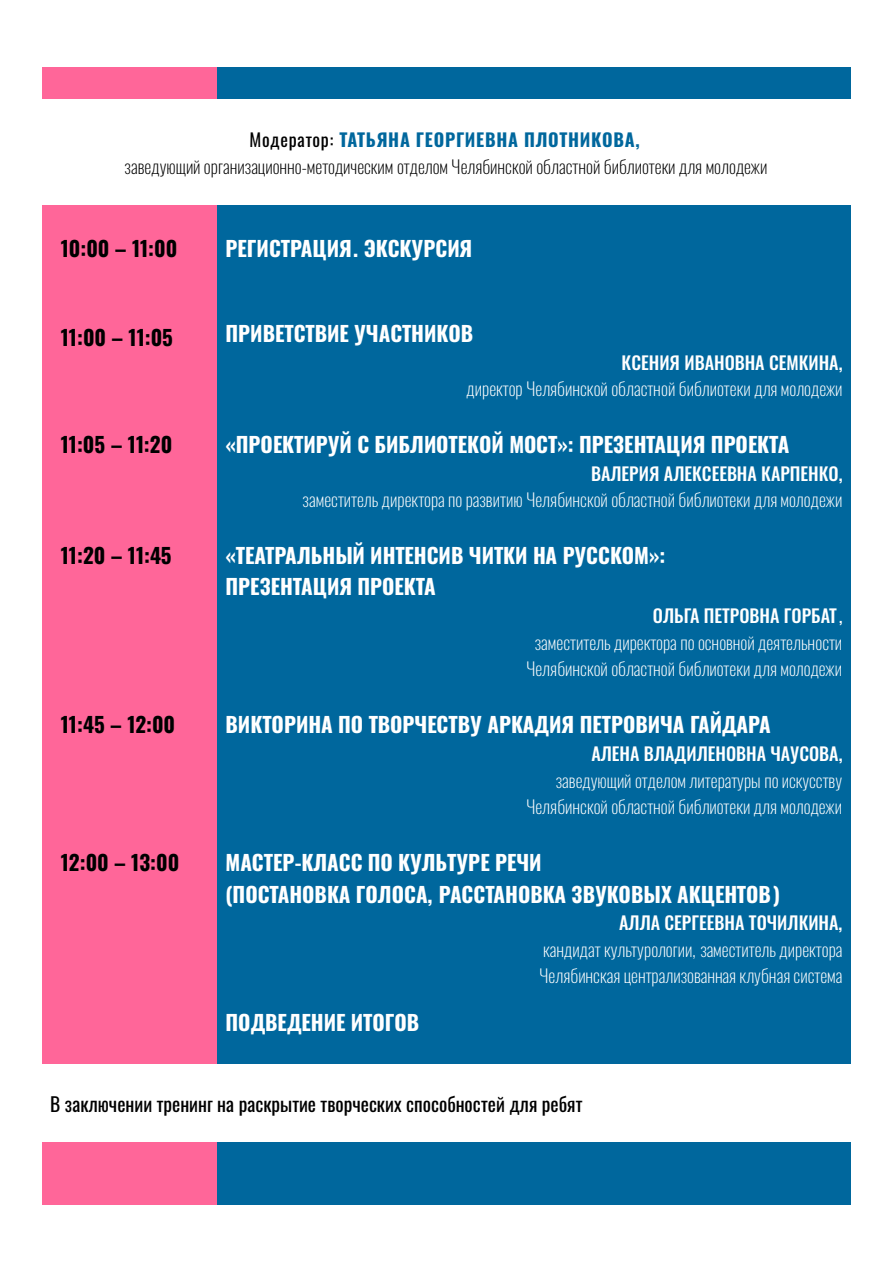
<style>
.page{position:relative;width:893px;height:1262px;background:#fff}
.page>*{position:absolute;margin:0;border:0;box-sizing:border-box;transform-origin:0 0}
.t1{font:700 21px/30.9px "Oswald";color:#fff}
.t2{font:700 21px "Oswald";color:#000}
.t3{font:19.5px "Oswald";color:#000}
.t4{font:200 18px/26.7px "Oswald";color:#fff;text-align:right}
.t5{font:200 18px/26.7px "Oswald";color:#000;text-align:center}
.t6{font:500 18px "Oswald";color:#fff}
.s1{font-weight:400}
.s2{font-weight:700;color:#00679d}
.s3{font-weight:500}
</style>
<div class="page">
<div style="left:42px;top:68px;width:175px;height:31px;background:#f69"></div>
<div style="left:217px;top:68px;width:633px;height:31px;background:#00679d"></div>
<div style="left:42px;top:206px;width:175px;height:84px;background:#f69"></div>
<div style="left:217px;top:206px;width:633px;height:84px;background:#00679d"></div>
<div style="left:42px;top:290px;width:175px;height:138px;background:#f69"></div>
<div style="left:217px;top:290px;width:633px;height:138px;background:#00679d"></div>
<div style="left:42px;top:428px;width:175px;height:111px;background:#f69"></div>
<div style="left:217px;top:428px;width:633px;height:111px;background:#00679d"></div>
<div style="left:42px;top:539px;width:175px;height:169px;background:#f69"></div>
<div style="left:217px;top:539px;width:633px;height:169px;background:#00679d"></div>
<div style="left:42px;top:708px;width:175px;height:138px;background:#f69"></div>
<div style="left:217px;top:708px;width:633px;height:138px;background:#00679d"></div>
<div style="left:42px;top:846px;width:175px;height:218px;background:#f69"></div>
<div style="left:217px;top:846px;width:633px;height:218px;background:#00679d"></div>
<div style="left:42px;top:1142px;width:175px;height:62px;background:#f69"></div>
<div style="left:217px;top:1142px;width:633px;height:62px;background:#00679d"></div>
<p class="t5" style="left:125px;top:126px;width:644px"><span class="s1">Модератор:</span> <span class="s2">ТАТЬЯНА ГЕОРГИЕВНА ПЛОТНИКОВА,<br></span>заведующий организационно-методическим отделом Челябинской областной библиотеки для молодежи</p>
<p class="t2" style="left:61px;top:232px;width:118px">10:00 – 11:00</p>
<p class="t1" style="left:225px;top:232px;width:248px">РЕГИСТРАЦИЯ. ЭКСКУРСИЯ</p>
<p class="t2" style="left:61px;top:321px;width:113px">11:00 – 11:05</p>
<p class="t1" style="left:225px;top:317px;width:249px">ПРИВЕТСТВИЕ УЧАСТНИКОВ</p>
<p class="t6" style="left:621px;top:348px;width:222px">КСЕНИЯ ИВАНОВНА СЕМКИНА,</p>
<p class="t4" style="left:466px;top:375px;width:377px">директор Челябинской областной библиотеки для молодежи</p>
<p class="t2" style="left:61px;top:428px;width:113px">11:05 – 11:20</p>
<p class="t1" style="left:225px;top:428px;width:565px">«ПРОЕКТИРУЙ С БИБЛИОТЕКОЙ МОСТ»: ПРЕЗЕНТАЦИЯ ПРОЕКТА</p>
<p class="t6" style="left:591px;top:459px;width:253px">ВАЛЕРИЯ АЛЕКСЕЕВНА КАРПЕНКО,</p>
<p class="t4" style="left:302px;top:486px;width:541px">заместитель директора по развитию Челябинской областной библиотеки для молодежи</p>
<p class="t2" style="left:61px;top:539px;width:112px">11:20 – 11:45</p>
<p class="t1" style="left:225px;top:539px;width:441px">«ТЕАТРАЛЬНЫЙ ИНТЕНСИВ ЧИТКИ НА РУССКОМ»:<br>ПРЕЗЕНТАЦИЯ ПРОЕКТА</p>
<p class="t4" style="left:526px;top:601px;width:318px"><span class="s3">ОЛЬГА ПЕТРОВНА ГОРБАТ</span> <span class="s1">,<br></span>заместитель директора по основной деятельности<br>Челябинской областной библиотеки для молодежи</p>
<p class="t2" style="left:61px;top:708px;width:116px">11:45 – 12:00</p>
<p class="t1" style="left:225px;top:708px;width:546px">ВИКТОРИНА ПО ТВОРЧЕСТВУ АРКАДИЯ ПЕТРОВИЧА ГАЙДАРА</p>
<p class="t6" style="left:591px;top:739px;width:253px">АЛЕНА ВЛАДИЛЕНОВНА ЧАУСОВА,</p>
<p class="t4" style="left:526px;top:766px;width:317px">заведующий отделом литературы по искусству<br>Челябинской областной библиотеки для молодежи</p>
<p class="t2" style="left:61px;top:846px;width:120px">12:00 – 13:00</p>
<p class="t1" style="left:225px;top:846px;width:556px">МАСТЕР-КЛАСС ПО КУЛЬТУРЕ РЕЧИ<br>(ПОСТАНОВКА ГОЛОСА, РАССТАНОВКА ЗВУКОВЫХ АКЦЕНТОВ)</p>
<p class="t6" style="left:619px;top:908px;width:225px">АЛЛА СЕРГЕЕВНА ТОЧИЛКИНА,</p>
<p class="t4" style="left:539px;top:935px;width:305px;text-align:left">кандидат культурологии, заместитель директора<br>Челябинская централизованная клубная система</p>
<p class="t1" style="left:225px;top:1006px;width:195px">ПОДВЕДЕНИЕ ИТОГОВ</p>
<p class="t3" style="left:50px;top:1088px;width:534px">В заключении тренинг на раскрытие творческих способностей для ребят</p>
</div>
